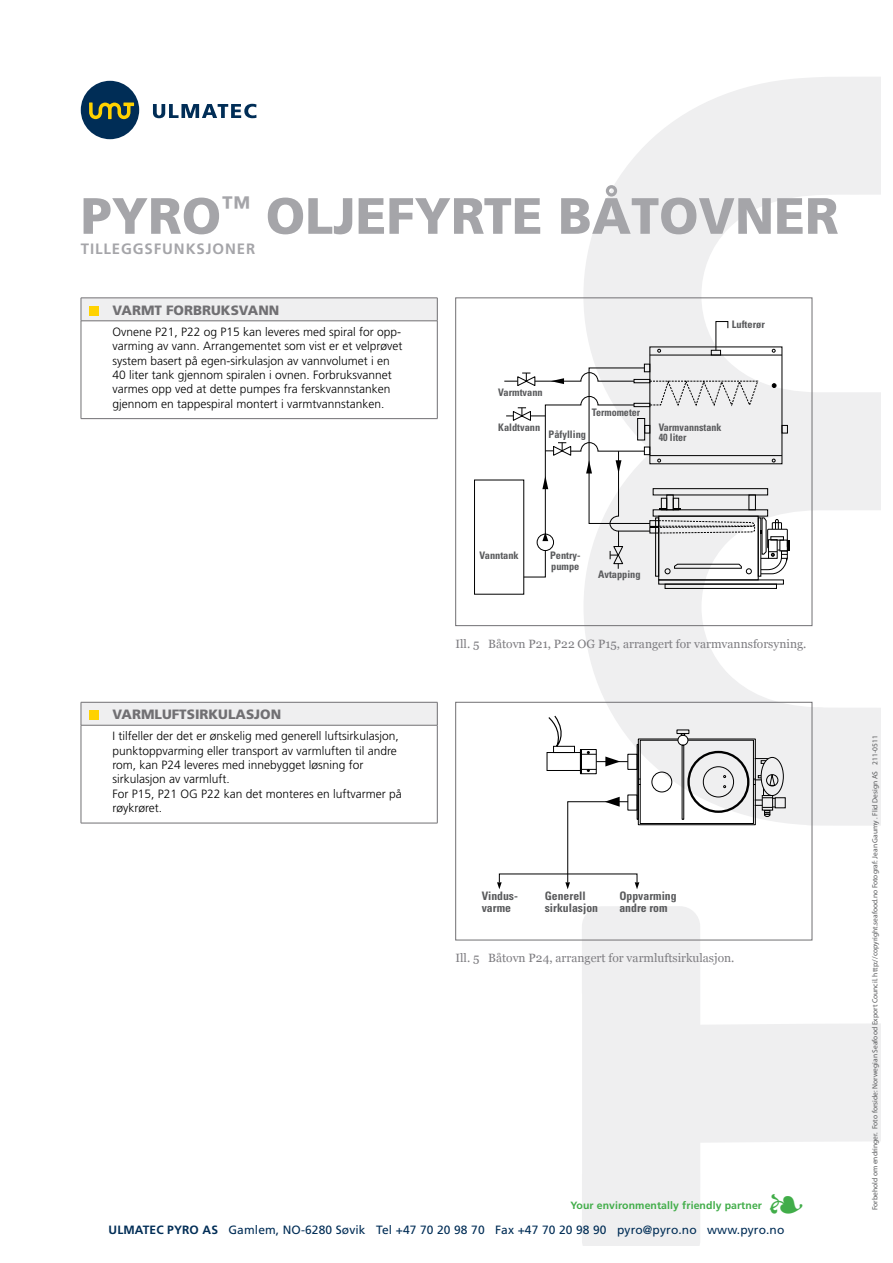
<style>
.page{position:relative;width:893px;height:1263px;background:#fff}
.page>*{position:absolute;margin:0;border:0;box-sizing:border-box;transform-origin:0 0}
.t1{font:900 51px "Frutiger LT";color:#a5a5a9}
.t2{font:700 15px "Frutiger LT";letter-spacing:.06em;color:#a5a5a9}
.t3{font:900 13.5px "Frutiger LT";color:#717073}
.t4{font:300 12px/14.4px "Frutiger LT";color:#000}
.t5{font:12px "Georgia";color:#7e7d81}
.t6{font:12px "Frutiger LT";letter-spacing:.01em;color:#002d56}
.t7{font:700 condensed 11.7px/11.7px "Univers";color:#595a5c}
.t8{font:700 10.5px "Frutiger LT";letter-spacing:.01em;color:#41ad49}
.t9{font:700 condensed 10.35px/10.4px "Univers";color:#595a5c}
.t10{font:7.5px "Myriad Pro";color:#58595b}
.s1{font-weight:700}
</style>
<div class="page">
<svg style="left:580px;top:77px;width:300px;height:1169px;fill:#efeff0"></svg>
<div style="left:81px;top:81px;width:58px;height:58px;background:#002d56;border-radius:50%"></div>
<svg style="left:89px;top:102px;width:45px;height:17px"></svg>
<svg style="left:153px;top:104px;width:104px;height:14px"></svg>
<div style="left:81px;top:298px;width:356px;height:23px;background:#efeff0"></div>
<hr style="left:81px;top:298px;width:356px;height:1px;background:#717073">
<svg style="left:81px;top:298px;width:1px;height:23px"></svg>
<svg style="left:437px;top:298px;width:1px;height:23px"></svg>
<hr style="left:81px;top:321px;width:356px;height:1px;background:#717073">
<hr style="left:81px;top:321px;width:1px;height:97px;background:#717073">
<hr style="left:437px;top:321px;width:1px;height:97px;background:#717073">
<hr style="left:81px;top:418px;width:356px;height:1px;background:#717073">
<div style="left:81px;top:702px;width:356px;height:23px;background:#efeff0"></div>
<hr style="left:81px;top:702px;width:356px;height:1px;background:#717073">
<svg style="left:81px;top:702px;width:1px;height:23px"></svg>
<svg style="left:437px;top:702px;width:1px;height:23px"></svg>
<hr style="left:81px;top:725px;width:356px;height:1px;background:#717073">
<hr style="left:81px;top:725px;width:1px;height:98px;background:#717073">
<hr style="left:437px;top:725px;width:1px;height:98px;background:#717073">
<hr style="left:81px;top:823px;width:356px;height:1px;background:#717073">
<div style="left:89px;top:306px;width:10px;height:9px;background:#ffd200"></div>
<div style="left:89px;top:710px;width:10px;height:10px;background:#ffd200"></div>
<div style="left:455px;top:298px;width:357px;height:328px;border:1px solid #717073"></div>
<div style="left:474px;top:480px;width:50px;height:115px;border:1px solid #000"></div>
<hr style="left:650px;top:355px;width:132px;height:1px;background:#000">
<div style="left:644px;top:364px;width:6px;height:8px;border:1px solid #000"></div>
<div style="left:711px;top:350px;width:10px;height:5px;border:1px solid #000"></div>
<svg style="left:657px;top:349px;width:4px;height:4px"></svg>
<svg style="left:772px;top:349px;width:3px;height:4px"></svg>
<svg style="left:715px;top:321px;width:14px;height:30px"></svg>
<div style="left:665px;top:584px;width:112px;height:5px;border:1px solid #000"></div>
<div style="left:658px;top:579px;width:126px;height:5px;border:1px solid #000"></div>
<svg style="left:504px;top:367px;width:285px;height:211px"></svg>
<div style="left:455px;top:702px;width:357px;height:238px;border:1px solid #717073"></div>
<div style="left:547px;top:752px;width:34px;height:19px;border:1px solid #000"></div>
<div style="left:638px;top:738px;width:118px;height:87px;border:1px solid #000"></div>
<div style="left:651px;top:772px;width:21px;height:20px;border:1px solid #000;border-radius:50%"></div>
<div style="left:703px;top:766px;width:31px;height:31px;border:1px solid #000;border-radius:50%"></div>
<div style="left:687px;top:751px;width:62px;height:62px;border:2px solid #000;border-radius:50%"></div>
<div style="left:766px;top:774px;width:12px;height:12px;border:1px solid #000;border-radius:50%"></div>
<div style="left:761px;top:757px;width:23px;height:39px;border:1px solid #000;border-radius:50%"></div>
<div style="left:775px;top:797px;width:11px;height:11px;border:1px solid #000"></div>
<svg style="left:755px;top:758px;width:13px;height:6px"></svg>
<svg style="left:753px;top:771px;width:23px;height:46px"></svg>
<div style="left:678px;top:735px;width:10px;height:10px;background:#fff;border-radius:50%"></div>
<div style="left:677px;top:735px;width:11px;height:11px;border:1px solid #000;border-radius:50%"></div>
<div style="left:676px;top:729px;width:13px;height:5px;border:1px solid #000"></div>
<svg style="left:681px;top:733px;width:4px;height:3px"></svg>
<div style="left:637px;top:744px;width:2px;height:76px;border:1px solid #000"></div>
<div style="left:580px;top:749px;width:17px;height:25px;border:1px solid #000"></div>
<hr style="left:580px;top:749px;width:2px;height:25px;background:#000">
<svg style="left:582px;top:751px;width:14px;height:4px"></svg>
<svg style="left:582px;top:769px;width:14px;height:3px"></svg>
<svg style="left:548px;top:715px;width:20px;height:31px"></svg>
<hr style="left:596px;top:761px;width:32px;height:1px;background:#000">
<svg style="left:605px;top:756px;width:15px;height:10px"></svg>
<svg style="left:497px;top:882px;width:5px;height:7px"></svg>
<svg style="left:565px;top:797px;width:64px;height:92px"></svg>
<svg style="left:635px;top:882px;width:4px;height:7px"></svg>
<div style="left:553px;top:746px;width:22px;height:7px;border:1px solid #000"></div>
<svg style="left:770px;top:1194px;width:32px;height:20px"></svg>
<h1 class="t1" style="left:81px;top:185px;width:755px">PYRO<sup>™</sup> OLJEFYRTE BÅTOVNER</h1>
<p class="t2" style="left:81px;top:240px;width:176px">tilleggsfunksjoner</p>
<p class="t3" style="left:112px;top:302px;width:157px">VARMT FORBRUKSVANN</p>
<p class="t4" style="left:112px;top:325px;width:291px">Ovnene P21, P22 og P15 kan leveres med spiral for opp&shy;varming av vann. Arrangementet som vist er et velprøvet system basert på egen-sirkulasjon av vannvolumet i en 40 liter tank gjennom spiralen i ovnen. Forbruksvannet varmes opp ved at dette pumpes fra ferskvannstanken gjennom en tappespiral montert i varmtvannstanken.</p>
<p class="t9" style="left:732px;top:319px;width:34px">Lufterør</p>
<p class="t9" style="left:498px;top:387px;width:46px">Varmtvann</p>
<p class="t9" style="left:592px;top:407px;width:50px">Termometer</p>
<p class="t9" style="left:498px;top:422px;width:44px">Kaldtvann</p>
<p class="t9" style="left:549px;top:429px;width:39px">Påfylling</p>
<p class="t9" style="left:659px;top:422px;width:64px">Varmvannstank<br>40 liter</p>
<p class="t9" style="left:479px;top:550px;width:41px">Vanntank</p>
<p class="t9" style="left:550px;top:550px;width:32px">Pentry&shy;pumpe</p>
<p class="t9" style="left:598px;top:569px;width:44px">Avtapping</p>
<p class="t3" style="left:112px;top:706px;width:168px">VARMLUFTSIRKULASJON</p>
<p class="t4" style="left:112px;top:729px;width:291px">I tilfeller der det er ønskelig med generell luftsirkulasjon, punktoppvarming eller transport av varmluften til andre rom, kan P24 leveres med innebygget løsning for sirkulasjon av varmluft.<br>For P15, P21 OG P22 kan det monteres en luftvarmer på røykrøret.</p>
<p class="t5" style="left:455px;top:636px;width:352px">Ill. 5 Båtovn P21, P22 OG P15, arrangert for varmvannsforsyning.</p>
<p class="t7" style="left:482px;top:890px;width:38px">Vindus&shy;varme</p>
<p class="t7" style="left:545px;top:890px;width:55px">Generell sirkulasjon</p>
<p class="t7" style="left:619px;top:890px;width:59px">Oppvarming andre rom</p>
<p class="t5" style="left:455px;top:951px;width:280px">Ill. 5 Båtovn P24, arrangert for varmluftsirkulasjon.</p>
<p class="t8" style="left:570px;top:1199px;width:193px">Your environmentally friendly partner</p>
<p class="t6" style="left:109px;top:1222px;width:677px"><span class="s1">Ulmatec Pyro AS</span> Gamlem, NO-6280 Søvik Tel +47 70 20 98 70 Fax +47 70 20 98 90 pyro@pyro.no www.pyro.no</p>
<p class="t10" style="left:870px;top:1210px;width:476px;rotate:-90deg">Forbehold om endringer. Foto forside: Norwegian Seafood Export Council. http://copyright.seafood.no Fotograf: Jean Gaumy . Flid Design AS 211-0511</p>
</div>
